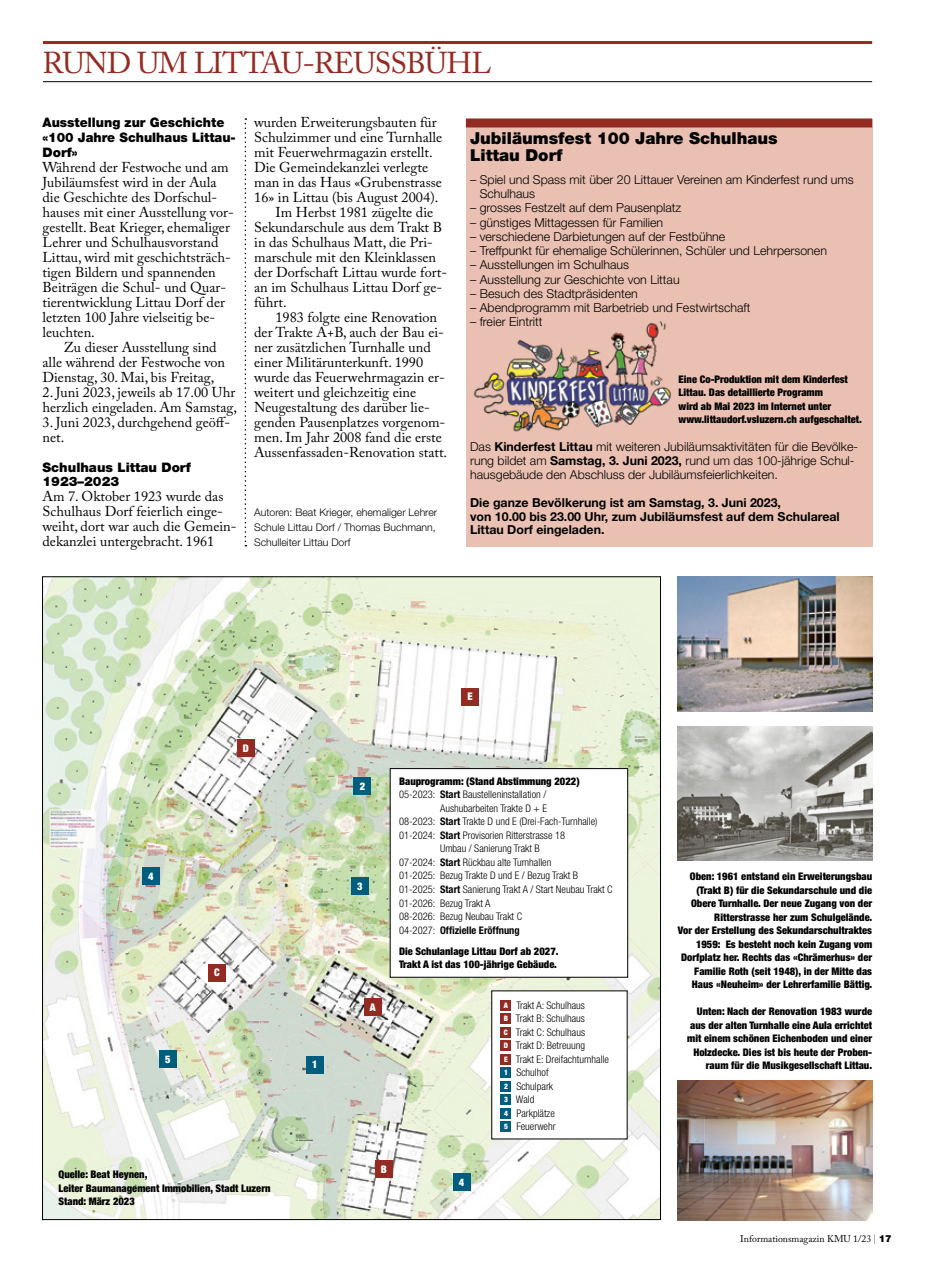
<style>
.page{position:relative;width:936px;height:1263px;background:#fff}
.page>*{position:absolute;margin:0;border:0;box-sizing:border-box;transform-origin:0 0}
.t1{font:30px "Adobe Caslon Pro";letter-spacing:-.03em;color:#942b22}
.t2{font:900 16.5px/16.5px "Helvetica Neue LT Std";color:#000}
.t3{font:14.25px/15px "Adobe Caslon Pro";color:#000}
.t4{font:900 13.2px/15px "Helvetica Neue LT Std";color:#000}
.t5{font:300 12.3px/14.2px "Helvetica Neue LT Std";color:#000}
.t6{font:700 12.3px/13.5px "Helvetica Neue LT Std";color:#000}
.t7{font:900 condensed 10.5px/13.5px "Helvetica Neue LT Std";color:#000}
.t8{font:300 condensed 10.5px/13.5px "Helvetica Neue LT Std";color:#000}
.t9{font:300 10.5px/15px "Helvetica Neue LT Std";color:#000}
.t10{font:700 condensed 10.5px "Helvetica Neue LT Std";color:#000}
.t11{font:900 condensed 10.5px "Helvetica Neue LT Std";color:#fff}
.t12{font:9.75px "Adobe Caslon Pro";color:#000}
.s1{font-weight:700}
.s2{font-weight:300}
.s3{font-weight:900;font-size:7.5px;color:#fff}
.s4{font-family:"Helvetica Neue LT Std";font-weight:100}
.s5{font-family:"Helvetica Neue LT Std";font-weight:900}
</style>
<div class="page">
<hr style="left:43px;top:41px;width:829px;height:3px;background:#942b22">
<hr style="left:43px;top:81px;width:829px;height:1px;background:#000">
<div style="left:466px;top:119px;width:406px;height:427px;background:#e9c0b1"></div>
<div style="left:466px;top:118px;width:406px;height:9px;background:#942b22"></div>
<img style="left:473px;top:321px;width:198px;height:111px">
<img style="left:677px;top:576px;width:195px;height:135px">
<img style="left:677px;top:1081px;width:195px;height:139px">
<img style="left:677px;top:726px;width:195px;height:135px">
<svg style="left:244px;top:118px;width:2px;height:428px"></svg>
<img style="left:44px;top:578px;width:614px;height:640px">
<svg style="left:389px;top:768px;width:239px;height:210px"></svg>
<svg style="left:491px;top:990px;width:137px;height:150px"></svg>
<div style="left:364px;top:999px;width:17px;height:17px;background:#942b22"></div>
<div style="left:375px;top:1161px;width:17px;height:17px;background:#942b22"></div>
<div style="left:208px;top:964px;width:17px;height:17px;background:#942b22"></div>
<div style="left:237px;top:739px;width:17px;height:17px;background:#942b22"></div>
<div style="left:461px;top:688px;width:17px;height:17px;background:#942b22"></div>
<div style="left:354px;top:778px;width:17px;height:17px;background:#005d7d"></div>
<div style="left:351px;top:878px;width:17px;height:17px;background:#005d7d"></div>
<div style="left:306px;top:1056px;width:17px;height:17px;background:#005d7d"></div>
<div style="left:453px;top:1174px;width:17px;height:17px;background:#005d7d"></div>
<div style="left:142px;top:868px;width:17px;height:17px;background:#005d7d"></div>
<div style="left:159px;top:1050px;width:17px;height:17px;background:#005d7d"></div>
<h1 class="t1" style="left:43px;top:45px;width:450px">RUND UM LITTAU-REUSSBÜHL</h1>
<p class="t4" style="left:43px;top:115px;width:195px">Ausstellung zur Geschichte «100 Jahre Schulhaus Littau-<br>Dorf»</p>
<p class="t3" style="left:43px;top:159px;width:193px">Während der Festwoche und am<br>Jubiläumsfest wird in der Aula die Geschichte des Dorfschul&shy;hauses mit einer Ausstellung vor&shy;gestellt. Beat Krieger, ehemaliger<br>Lehrer und Schulhausvorstand<br>Littau, wird mit geschichtsträch&shy;tigen Bildern und spannenden<br>Beiträgen die Schul- und Quar&shy;tierentwicklung Littau Dorf der letzten 100 Jahre vielseitig be&shy;leuchten.</p>
<p class="t3" style="left:43px;top:339px;width:184px;text-indent:21px">Zu dieser Ausstellung sind alle während der Festwoche von<br>Dienstag, 30. Mai, bis Freitag,</p>
<p class="t3" style="left:43px;top:384px;width:196px">2. Juni 2023, jeweils ab 17.00 Uhr herzlich eingeladen. Am Samstag,</p>
<p class="t3" style="left:43px;top:414px;width:189px">3. Juni 2023, durchgehend geöff&shy;net.</p>
<p class="t4" style="left:43px;top:459px;width:150px">Schulhaus Littau Dorf<br>1923–2023</p>
<p class="t3" style="left:43px;top:489px;width:195px">Am 7. Oktober 1923 wurde das<br>Schulhaus Dorf feierlich einge&shy;weiht, dort war auch die Gemein&shy;dekanzlei untergebracht. 1961</p>
<p class="t3" style="left:254px;top:115px;width:184px">wurden Erweiterungsbauten für</p>
<p class="t3" style="left:254px;top:130px;width:189px">Schulzimmer und eine Turnhalle</p>
<p class="t3" style="left:254px;top:145px;width:180px">mit Feuerwehrmagazin erstellt.</p>
<p class="t3" style="left:254px;top:159px;width:175px">Die Gemeindekanzlei verlegte</p>
<p class="t3" style="left:254px;top:174px;width:189px">man in das Haus «Grubenstrasse</p>
<p class="t3" style="left:254px;top:189px;width:186px">16» in Littau (bis August 2004).</p>
<p class="t3" style="left:275px;top:204px;width:159px">Im Herbst 1981 zügelte die</p>
<p class="t3" style="left:254px;top:219px;width:189px">Sekundarschule aus dem Trakt B</p>
<p class="t3" style="left:254px;top:234px;width:180px">in das Schulhaus Matt, die Pri-</p>
<p class="t3" style="left:254px;top:249px;width:183px">marschule mit den Kleinklassen</p>
<p class="t3" style="left:254px;top:264px;width:194px">der Dorfschaft Littau wurde fort-</p>
<p class="t3" style="left:254px;top:279px;width:189px">an im Schulhaus Littau Dorf ge-</p>
<p class="t3" style="left:254px;top:294px;width:34px">führt.</p>
<p class="t3" style="left:275px;top:309px;width:163px">1983 folgte eine Renovation</p>
<p class="t3" style="left:254px;top:324px;width:191px">der Trakte A+B, auch der Bau ei-</p>
<p class="t3" style="left:254px;top:339px;width:178px">ner zusätzlichen Turnhalle und</p>
<p class="t3" style="left:254px;top:354px;width:170px">einer Militärunterkunft. 1990</p>
<p class="t3" style="left:254px;top:369px;width:192px">wurde das Feuerwehrmagazin er-</p>
<p class="t3" style="left:254px;top:384px;width:163px">weitert und gleichzeitig eine</p>
<p class="t3" style="left:254px;top:399px;width:177px">Neugestaltung des darüber lie-</p>
<p class="t3" style="left:254px;top:414px;width:192px">genden Pausenplatzes vorgenom-</p>
<p class="t3" style="left:254px;top:429px;width:189px">men. Im Jahr 2008 fand die erste</p>
<p class="t3" style="left:254px;top:444px;width:194px">Aussenfassaden-Renovation statt.</p>
<p class="t9" style="left:254px;top:505px;width:184px">Autoren: Beat Krieger, ehemaliger Lehrer<br>Schule Littau Dorf / Thomas Buchmann,<br>Schulleiter Littau Dorf</p>
<p class="t2" style="left:470px;top:130px;width:309px">Jubiläumsfest 100 Jahre Schulhaus<br>Littau Dorf</p>
<p class="t5" style="left:479px;top:172px;width:375px;text-indent:-10px">– Spiel und Spass mit über 20 Littauer Vereinen am Kinderfest rund ums<br>Schulhaus</p>
<p class="t5" style="left:470px;top:200px;width:213px">– grosses Festzelt auf dem Pausenplatz</p>
<p class="t5" style="left:470px;top:215px;width:194px">– günstiges Mittagessen für Familien</p>
<p class="t5" style="left:470px;top:229px;width:257px">– verschiedene Darbietungen auf der Festbühne</p>
<p class="t5" style="left:470px;top:243px;width:358px">– Treffpunkt für ehemalige Schülerinnen, Schüler und Lehrpersonen</p>
<p class="t5" style="left:470px;top:258px;width:160px">– Ausstellungen im Schulhaus</p>
<p class="t5" style="left:470px;top:272px;width:211px">– Ausstellung zur Geschichte von Littau</p>
<p class="t5" style="left:470px;top:286px;width:169px">– Besuch des Stadtpräsidenten</p>
<p class="t5" style="left:470px;top:300px;width:282px">– Abendprogramm mit Barbetrieb und Festwirtschaft</p>
<p class="t5" style="left:470px;top:315px;width:74px">– freier Eintritt</p>
<p class="t7" style="left:678px;top:372px;width:185px">Eine Co-Produktion mit dem Kinderfest Littau. Das detaillierte Programm<br>wird ab Mai 2023 im Internet unter www.littaudorf.vsluzern.ch aufgeschaltet.</p>
<p class="t5" style="left:470px;top:439px;width:389px">Das <span class="s1">Kinderfest Littau</span> mit weiteren Jubiläumsaktivitäten für die Bevölke&shy;rung bildet am <span class="s1">Samstag, 3. Juni 2023,</span> rund um das 100-jährige Schul&shy;hausgebäude den Abschluss der Jubiläumsfeierlichkeiten.</p>
<p class="t6" style="left:470px;top:496px;width:371px">Die ganze Bevölkerung ist am Samstag, 3. Juni 2023,<br>von 10.00 bis 23.00 Uhr, zum Jubiläumsfest auf dem Schulareal<br>Littau Dorf eingeladen.</p>
<p class="t11" style="left:243px;top:741px;width:8px">D</p>
<p class="t11" style="left:467px;top:690px;width:7px">E</p>
<p class="t11" style="left:148px;top:870px;width:7px">4</p>
<p class="t11" style="left:165px;top:1053px;width:7px">5</p>
<p class="t11" style="left:214px;top:966px;width:7px">C</p>
<p class="t11" style="left:312px;top:1058px;width:7px">1</p>
<p class="t11" style="left:360px;top:780px;width:7px">2</p>
<p class="t11" style="left:357px;top:880px;width:7px">3</p>
<p class="t11" style="left:370px;top:1001px;width:7px">A</p>
<p class="t7" style="left:399px;top:774px;width:182px">Bauprogramm: (Stand Abstimmung 2022)</p>
<p class="t8" style="left:399px;top:788px;width:149px">05-2023: <span class="s1">Start</span> Baustelleninstallation /</p>
<p class="t8" style="left:440px;top:801px;width:108px">Aushubarbeiten Trakte D + E</p>
<p class="t8" style="left:399px;top:815px;width:200px">08-2023: <span class="s1">Start</span> Trakte D und E (Drei-Fach-Turnhalle)</p>
<p class="t8" style="left:399px;top:828px;width:167px">01-2024: <span class="s1">Start</span> Provisorien Ritterstrasse 18</p>
<p class="t8" style="left:440px;top:842px;width:101px">Umbau / Sanierung Trakt B</p>
<p class="t8" style="left:399px;top:855px;width:154px">07-2024: <span class="s1">Start</span> Rückbau alte Turnhallen</p>
<p class="t8" style="left:399px;top:869px;width:180px">01-2025: Bezug Trakte D und E / Bezug Trakt B</p>
<p class="t8" style="left:399px;top:882px;width:215px">01-2025: <span class="s1">Start</span> Sanierung Trakt A / Start Neubau Trakt C</p>
<p class="t8" style="left:399px;top:896px;width:93px">01-2026: Bezug Trakt A</p>
<p class="t8" style="left:399px;top:909px;width:125px">08-2026: Bezug Neubau Trakt C</p>
<p class="t10" style="left:399px;top:923px;width:122px"><span class="s2">04-2027:</span> Offizielle Eröffnung</p>
<p class="t7" style="left:399px;top:944px;width:161px">Die Schulanlage Littau Dorf ab 2027.<br>Trakt A ist das 100-jährige Gebäude.</p>
<p class="t8" style="left:504px;top:998px;width:107px"><span class="s3">A</span> Trakt A: Schulhaus<br><span class="s3">B</span> Trakt B: Schulhaus<br><span class="s3">C</span> Trakt C: Schulhaus<br><span class="s3">D</span> Trakt D: Betreuung<br><span class="s3">E</span> Trakt E: Dreifachturnhalle<br><span class="s3">1</span> Schulhof<br><span class="s3">2</span> Schulpark<br><span class="s3">3</span> Wald<br><span class="s3">4</span> Parkplätze<br><span class="s3">5</span> Feuerwehr</p>
<p class="t7" style="left:677px;top:870px;width:196px;text-align:right">Oben: 1961 entstand ein Erweiterungsbau (Trakt B) für die Sekundarschule und die Obere Turnhalle. Der neue Zugang von der Ritterstrasse her zum Schulgelände.<br>Vor der Erstellung des Sekundarschultraktes 1959: Es besteht noch kein Zugang vom Dorfplatz her. Rechts das «Chrämerhus» der Familie Roth (seit 1948), in der Mitte das Haus «Neuheim» der Lehrerfamilie Bättig.</p>
<p class="t7" style="left:687px;top:1005px;width:186px;text-align:right">Unten: Nach der Renovation 1983 wurde aus der alten Turnhalle eine Aula errichtet mit einem schönen Eichenboden und einer Holzdecke. Dies ist bis heute der Proben&shy;raum für die Musikgesellschaft Littau.</p>
<p class="t7" style="left:58px;top:1167px;width:213px">Quelle: Beat Heynen,<br>Leiter Baumanagement Immobilien, Stadt Luzern<br>Stand: März 2023</p>
<p class="t11" style="left:381px;top:1163px;width:8px">B</p>
<p class="t11" style="left:459px;top:1176px;width:7px">4</p>
<p class="t12" style="left:740px;top:1233px;width:153px">Informationsmagazin KMU 1/23 <span class="s4">|</span> <span class="s5">17</span></p>
</div>
